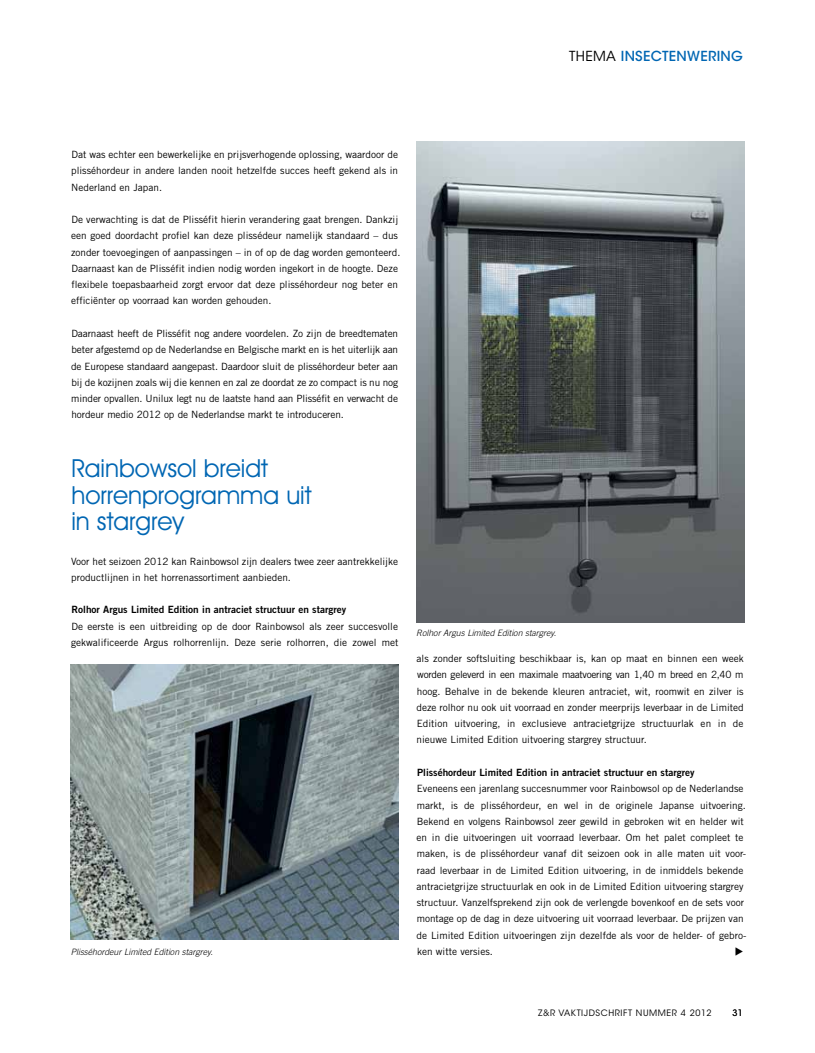
<style>
.page{position:relative;width:815px;height:1053px;background:#fff}
.page>*{position:absolute;margin:0;border:0;box-sizing:border-box;transform-origin:0 0}
.t1{font:25px/26.2px "Avant Garde IT Cby BT";color:#0066b3}
.t2{font:500 13.75px "ITC Avant Garde Std";letter-spacing:.02em;color:#0066b3}
.t3{font:10px/16.2px "Trade Gothic LT Std";color:#000}
.t4{font:10px "Trade Gothic LT Std Bd 2";color:#000}
.t5{font:italic 300 8.75px "Trade Gothic LT Std";color:#000}
.t6{font:8.75px "ITC Avant Garde Std";letter-spacing:.065em;color:#000}
.s1{font-weight:400;color:#000}
</style>
<div class="page">
<img style="left:71px;top:664px;width:328px;height:275px">
<img style="left:416px;top:142px;width:328px;height:480px">
<h2 class="t2" style="left:569px;top:47px;width:175px"><span class="s1">THEMA</span> INSECTENWERING</h2>
<p class="t3" style="left:71px;top:146px;width:328px;text-align:justify">Dat was echter een bewerkelijke en prijsverhogende oplossing, waardoor de plisséhordeur in andere landen nooit hetzelfde succes heeft gekend als in Nederland en Japan.</p>
<p class="t3" style="left:71px;top:211px;width:331px">De verwachting is dat de Plisséfit hierin verandering gaat brengen. Dankzij een goed doordacht profiel kan deze plissédeur namelijk standaard – dus zonder toevoegingen of aanpassingen – in of op de dag worden gemonteerd.<br>Daarnaast kan de Plisséfit indien nodig worden ingekort in de hoogte. Deze flexibele toepasbaarheid zorgt ervoor dat deze plisséhordeur nog beter en efficiënter op voorraad kan worden gehouden.</p>
<p class="t3" style="left:71px;top:325px;width:329px;text-align:justify">Daarnaast heeft de Plisséfit nog andere voordelen. Zo zijn de breedtematen beter afgestemd op de Nederlandse en Belgische markt en is het uiterlijk aan de Europese standaard aangepast. Daardoor sluit de plisséhordeur beter aan bij de kozijnen zoals wij die kennen en zal ze doordat ze zo compact is nu nog minder opvallen. Unilux legt nu de laatste hand aan Plisséfit en verwacht de hordeur medio 2012 op de Nederlandse markt te introduceren.</p>
<h1 class="t1" style="left:71px;top:455px;width:242px">Rainbowsol breidt horrenprogramma uit in stargrey</h1>
<p class="t3" style="left:71px;top:552px;width:328px">Voor het seizoen 2012 kan Rainbowsol zijn dealers twee zeer aantrekkelijke productlijnen in het horrenassortiment aanbieden.</p>
<p class="t4" style="left:72px;top:603px;width:276px">Rolhor Argus Limited Edition in antraciet structuur en stargrey</p>
<p class="t3" style="left:71px;top:617px;width:329px">De eerste is een uitbreiding op de door Rainbowsol als zeer succesvolle gekwalificeerde Argus rolhorrenlijn. Deze serie rolhorren, die zowel met</p>
<p class="t5" style="left:71px;top:946px;width:144px">Plisséhordeur Limited Edition stargrey.</p>
<p class="t5" style="left:416px;top:627px;width:141px">Rolhor Argus Limited Edition stargrey.</p>
<p class="t3" style="left:417px;top:650px;width:329px;text-align:justify">als zonder softsluiting beschikbaar is, kan op maat en binnen een week worden geleverd in een maximale maatvoering van 1,40 m breed en 2,40 m hoog. Behalve in de bekende kleuren antraciet, wit, roomwit en zilver is deze rolhor nu ook uit voorraad en zonder meerprijs leverbaar in de Limited Edition uitvoering, in exclusieve antracietgrijze structuurlak en in de nieuwe Limited Edition uitvoering stargrey structuur.</p>
<p class="t4" style="left:417px;top:766px;width:279px">Plisséhordeur Limited Edition in antraciet structuur en stargrey</p>
<p class="t3" style="left:417px;top:780px;width:331px">Eveneens een jarenlang succesnummer voor Rainbowsol op de Nederlandse markt, is de plisséhordeur, en wel in de originele Japanse uitvoering.<br>Bekend en volgens Rainbowsol zeer gewild in gebroken wit en helder wit en in die uitvoeringen uit voorraad leverbaar. Om het palet compleet te maken, is de plisséhordeur vanaf dit seizoen ook in alle maten uit voor&shy;raad leverbaar in de Limited Edition uitvoering, in de inmiddels bekende antracietgrijze structuurlak en ook in de Limited Edition uitvoering stargrey structuur. Vanzelfsprekend zijn ook de verlengde bovenkoof en de sets voor montage op de dag in deze uitvoering uit voorraad leverbaar. De prijzen van de Limited Edition uitvoeringen zijn dezelfde als voor de helder- of gebro&shy;ken witte versies.</p>
<p class="t6" style="left:538px;top:1007px;width:175px">Z&amp;R VAKTIJDSCHRIFT NUMMER 4 2012</p>
<p class="t6" style="left:733px;top:1007px;width:12px">31</p>
</div>
